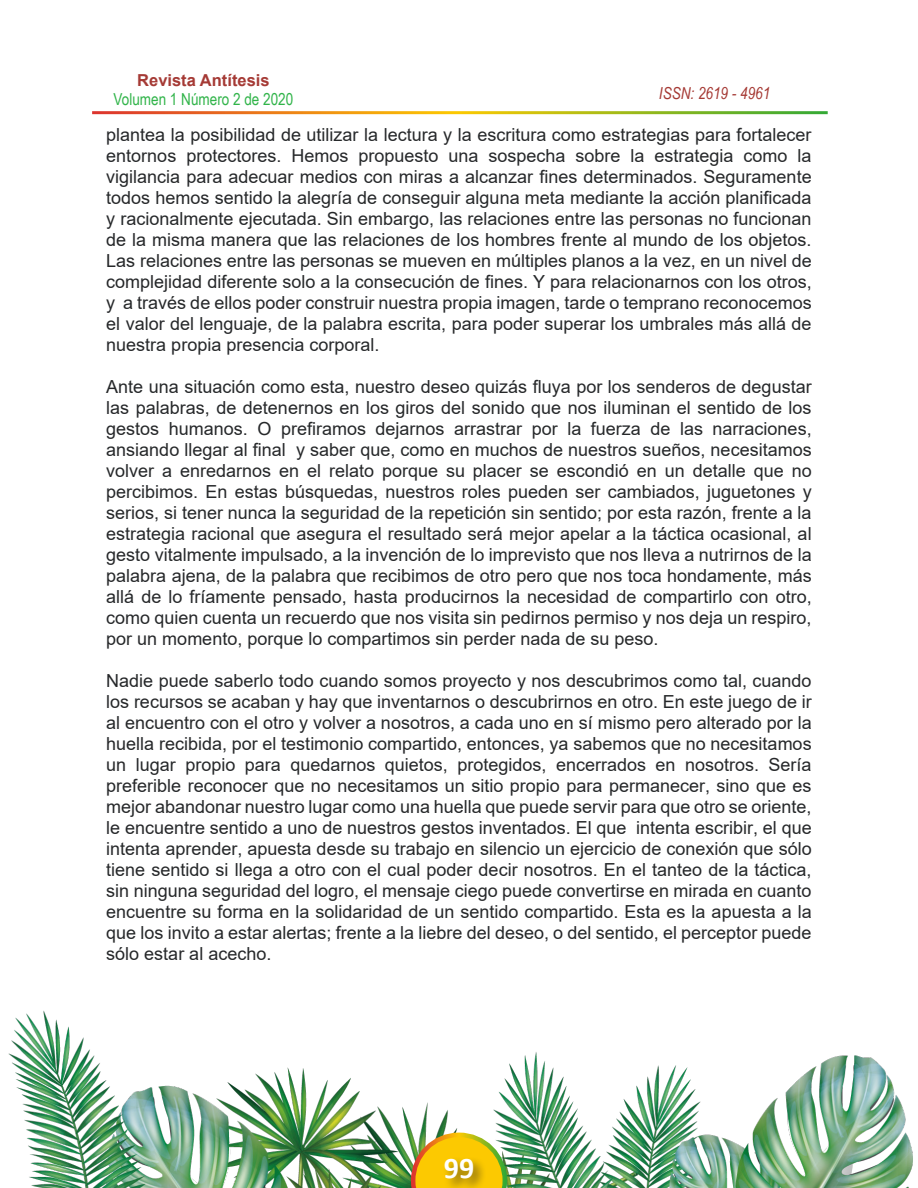
<style>
.page{position:relative;width:918px;height:1188px;background:#fff}
.page>*{position:absolute;margin:0;border:0;box-sizing:border-box;transform-origin:0 0}
.t1{font:700 30px "Calibri";color:#fff}
.t2{font:18px/21px "Arial";color:#26282a;text-align:justify}
.t3{font:16.5px "Arial Narrow";color:#31b44a}
.t4{font:700 16.5px "Arial";color:#a53a35}
.t5{font:italic 16.5px "Arial Narrow";color:#a53a35}
</style>
<div class="page">
<img style="left:8px;top:1010px;width:905px;height:178px">
<svg style="left:411px;top:1133px;width:96px;height:55px;background:#dec034"></svg>
<div style="left:443px;top:1157px;width:44px;height:31px;background:#231f20;opacity:.54"></div>
<p class="t4" style="left:137px;top:68px;width:134px">Revista Antítesis</p>
<p class="t3" style="left:114px;top:88px;width:181px">Volumen 1 Número 2 de 2020</p>
<p class="t5" style="left:659px;top:81px;width:113px">ISSN: 2619 - 4961</p>
<p class="t2" style="left:106px;top:124px;width:707px">plantea la posibilidad de utilizar la lectura y la escritura como estrategias para fortalecer entornos protectores. Hemos propuesto una sospecha sobre la estrategia como la vigilancia para adecuar medios con miras a alcanzar fines determinados. Seguramente todos hemos sentido la alegría de conseguir alguna meta mediante la acción planificada y racionalmente ejecutada. Sin embargo, las relaciones entre las personas no funcionan de la misma manera que las relaciones de los hombres frente al mundo de los objetos.<br>Las relaciones entre las personas se mueven en múltiples planos a la vez, en un nivel de complejidad diferente solo a la consecución de fines. Y para relacionarnos con los otros, y a través de ellos poder construir nuestra propia imagen, tarde o temprano reconocemos el valor del lenguaje, de la palabra escrita, para poder superar los umbrales más allá de nuestra propia presencia corporal.</p>
<p class="t2" style="left:106px;top:376px;width:707px">Ante una situación como esta, nuestro deseo quizás fluya por los senderos de degustar las palabras, de detenernos en los giros del sonido que nos iluminan el sentido de los gestos humanos. O prefiramos dejarnos arrastrar por la fuerza de las narraciones, ansiando llegar al final y saber que, como en muchos de nuestros sueños, necesitamos volver a enredarnos en el relato porque su placer se escondió en un detalle que no percibimos. En estas búsquedas, nuestros roles pueden ser cambiados, juguetones y serios, si tener nunca la seguridad de la repetición sin sentido; por esta razón, frente a la estrategia racional que asegura el resultado será mejor apelar a la táctica ocasional, al gesto vitalmente impulsado, a la invención de lo imprevisto que nos lleva a nutrirnos de la palabra ajena, de la palabra que recibimos de otro pero que nos toca hondamente, más allá de lo fríamente pensado, hasta producirnos la necesidad de compartirlo con otro, como quien cuenta un recuerdo que nos visita sin pedirnos permiso y nos deja un respiro, por un momento, porque lo compartimos sin perder nada de su peso.</p>
<p class="t2" style="left:106px;top:670px;width:707px">Nadie puede saberlo todo cuando somos proyecto y nos descubrimos como tal, cuando los recursos se acaban y hay que inventarnos o descubrirnos en otro. En este juego de ir al encuentro con el otro y volver a nosotros, a cada uno en sí mismo pero alterado por la huella recibida, por el testimonio compartido, entonces, ya sabemos que no necesitamos un lugar propio para quedarnos quietos, protegidos, encerrados en nosotros. Sería preferible reconocer que no necesitamos un sitio propio para permanecer, sino que es mejor abandonar nuestro lugar como una huella que puede servir para que otro se oriente, le encuentre sentido a uno de nuestros gestos inventados. El que intenta escribir, el que intenta aprender, apuesta desde su trabajo en silencio un ejercicio de conexión que sólo tiene sentido si llega a otro con el cual poder decir nosotros. En el tanteo de la táctica, sin ninguna seguridad del logro, el mensaje ciego puede convertirse en mirada en cuanto encuentre su forma en la solidaridad de un sentido compartido. Esta es la apuesta a la que los invito a estar alertas; frente a la liebre del deseo, o del sentido, el perceptor puede sólo estar al acecho.</p>
<h1 class="t1" style="left:444px;top:1147px;width:32px">99</h1>
</div>
